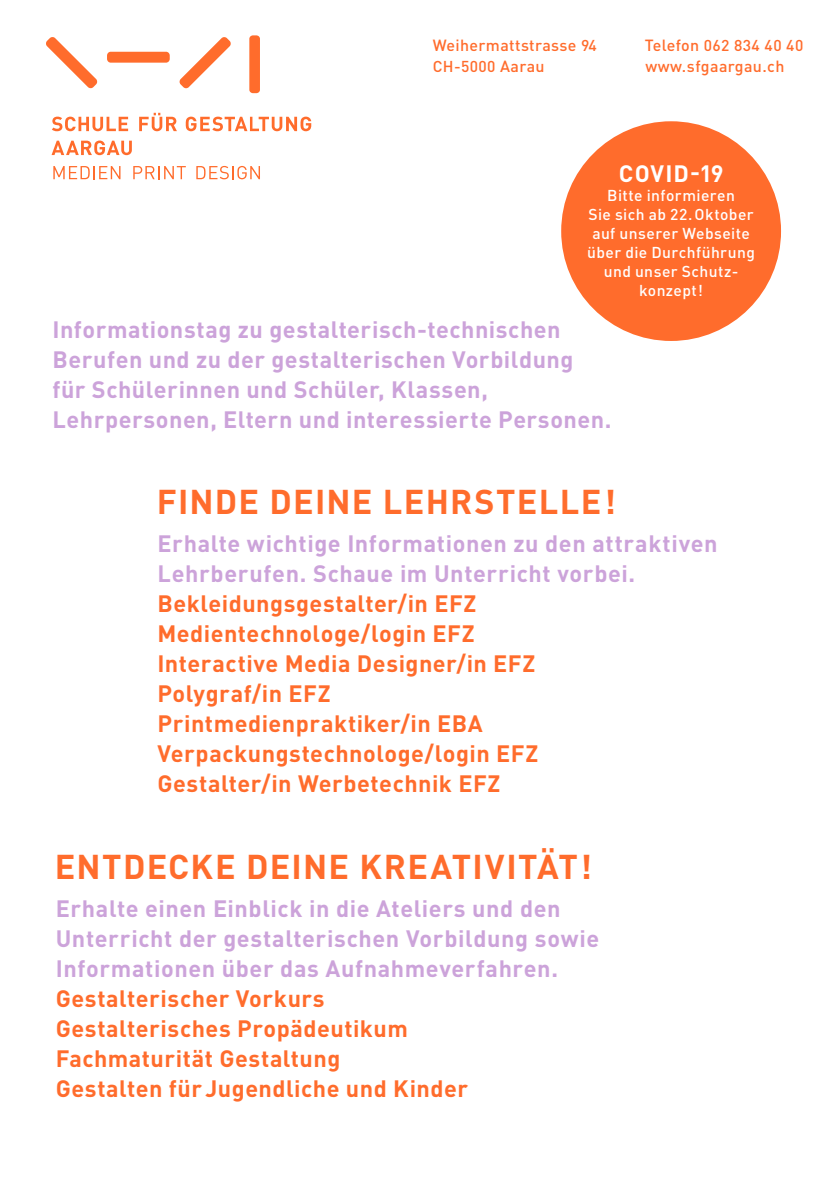
<style>
.page{position:relative;width:840px;height:1191px;background:#fff}
.page>*{position:absolute;margin:0;border:0;box-sizing:border-box;transform-origin:0 0}
.t1{font:700 34px "DINOT";letter-spacing:.035em;color:#ff6c2c}
.t2{font:700 23.4px/30px "DINOT";letter-spacing:.025em;color:#cca3da}
.t3{font:700 23.4px/30px "DINOT";letter-spacing:.02em;color:#ff6c2c}
.t4{font:700 23.4px "DINOT";letter-spacing:.035em;color:#fff}
.t5{font:500 16px "DINOT";letter-spacing:.025em;color:#ff6c2c}
.t6{font:500 15.6px/19px "DINOT";letter-spacing:.025em;color:#fff;text-align:center}
.t7{font:500 15.6px "DINOT";letter-spacing:.025em;color:#ff6c2c}
.s1{font-size:15.6px}
.s2{font-size:16px}
</style>
<div class="page">
<svg style="left:52px;top:117px;width:76px;height:14px"></svg>
<svg style="left:139px;top:113px;width:38px;height:18px"></svg>
<svg style="left:186px;top:117px;width:125px;height:14px"></svg>
<svg style="left:51px;top:140px;width:81px;height:15px"></svg>
<svg style="left:53px;top:166px;width:67px;height:13px"></svg>
<svg style="left:133px;top:166px;width:53px;height:13px"></svg>
<svg style="left:196px;top:166px;width:64px;height:13px"></svg>
<div style="left:107px;top:52px;width:63px;height:11px;background:#ff6c2c;border-radius:4px"></div>
<div style="left:249px;top:35px;width:11px;height:58px;background:#ff6c2c;border-radius:4px"></div>
<svg style="left:179px;top:37px;width:52px;height:52px"></svg>
<svg style="left:46px;top:37px;width:51px;height:52px"></svg>
<div style="left:561px;top:121px;width:219px;height:220px;background:#ff6c2c;border-radius:50%"></div>
<p class="t5" style="left:432px;top:34px;width:165px">Weihermattstrasse <span class="s1">94</span></p>
<p class="t7" style="left:432px;top:56px;width:113px">CH-5000 <span class="s2">Aarau</span></p>
<p class="t7" style="left:644px;top:35px;width:160px"><span class="s2">Telefon</span> 062 834 40 40</p>
<p class="t5" style="left:645px;top:55px;width:140px">www.sfgaargau.ch</p>
<p class="t4" style="left:618px;top:158px;width:106px">COVID-19</p>
<p class="t6" style="left:587px;top:186px;width:169px">Bitte informieren<br>Sie sich ab 22.Oktober auf unserer Webseite über die Durchführung und unser Schutz&shy;konzept!</p>
<p class="t2" style="left:52px;top:314px;width:560px">Informationstag zu gestalterisch-technischen Berufen und zu der gestalterischen Vorbildung für Schülerinnen und Schüler, Klassen, Lehrpersonen, Eltern und interessierte Personen.</p>
<h1 class="t1" style="left:157px;top:478px;width:460px">FINDE DEINE LEHRSTELLE!</h1>
<p class="t2" style="left:157px;top:527px;width:561px">Erhalte wichtige Informationen zu den attraktiven<br>Lehrberufen. Schaue im Unterricht vorbei.</p>
<p class="t3" style="left:157px;top:587px;width:382px">Bekleidungsgestalter/in EFZ<br>Medientechnologe/login EFZ<br>Interactive Media Designer/in EFZ<br>Polygraf/in EFZ<br>Printmedienpraktiker/in EBA<br>Verpackungstechnologe/login EFZ<br>Gestalter/in Werbetechnik EFZ</p>
<h1 class="t1" style="left:55px;top:843px;width:538px">ENTDECKE DEINE KREATIVITÄT!</h1>
<p class="t2" style="left:56px;top:892px;width:544px">Erhalte einen Einblick in die Ateliers und den<br>Unterricht der gestalterischen Vorbildung sowie<br>Informationen über das Aufnahmeverfahren.</p>
<p class="t3" style="left:56px;top:982px;width:413px">Gestalterischer Vorkurs<br>Gestalterisches Propädeutikum<br>Fachmaturität Gestaltung<br>Gestalten für Jugendliche und Kinder</p>
</div>
